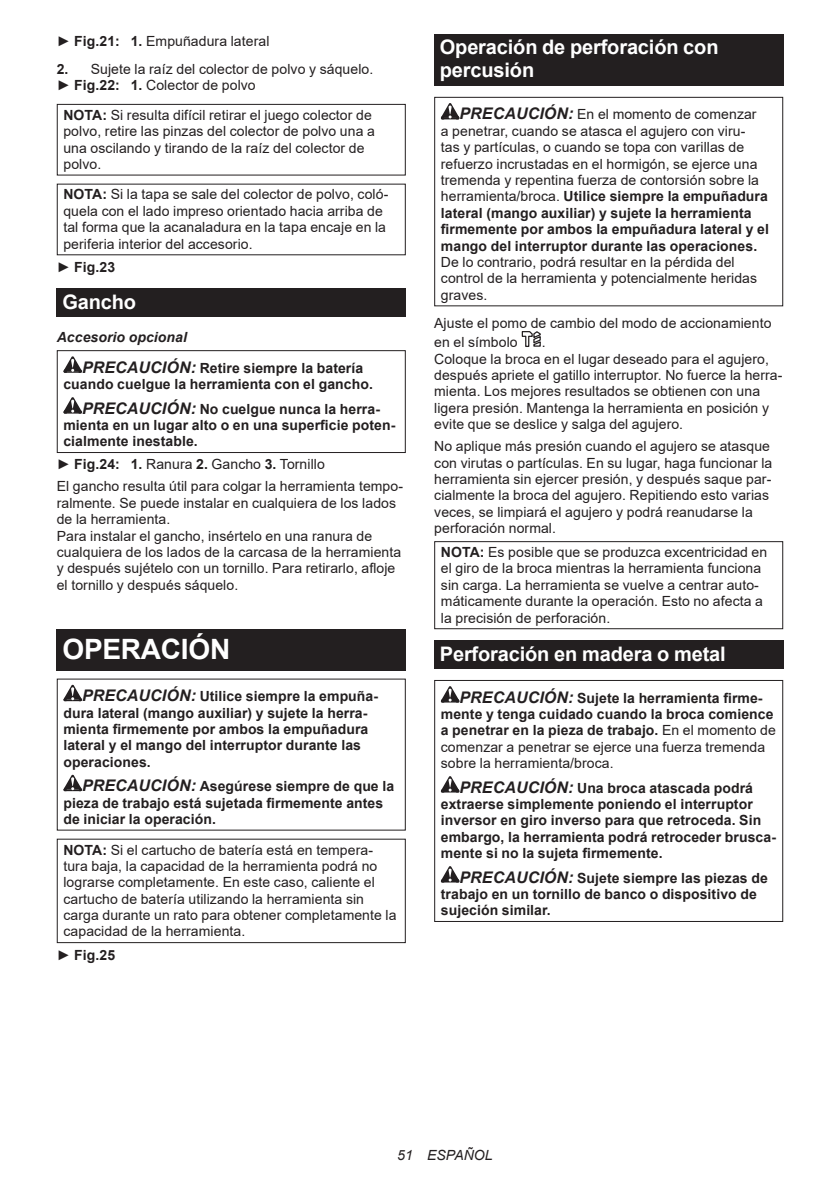
<style>
.page{position:relative;width:840px;height:1191px;background:#fff}
.page>*{position:absolute;margin:0;border:0;box-sizing:border-box;transform-origin:0 0}
.t1{font:700 28px "Arial";letter-spacing:-.01em;color:#fff}
.t2{font:700 20px/23.4px "Arial";letter-spacing:-.01em;color:#fff}
.t3{font:14px/16.4px "Arial";letter-spacing:.005em;color:#231f20}
.t4{font:700 14px/16.4px "Arial";letter-spacing:.005em;color:#231f20}
.t5{font:italic 14px "Arial";letter-spacing:.005em;color:#231f20}
.s1{font-weight:700}
.s2{font-weight:400}
.s3{font-style:italic}
.s4{font-style:italic;font-size:16px}
.s5{font-weight:700;font-style:italic;font-size:16px}
</style>
<div class="page">
<div style="left:57px;top:104px;width:348px;height:72px;border:1px solid #231f20"></div>
<div style="left:57px;top:289px;width:348px;height:28px;background:#231f20"></div>
<svg style="left:63px;top:356px;width:19px;height:17px"></svg>
<svg style="left:63px;top:397px;width:19px;height:16px"></svg>
<div style="left:57px;top:350px;width:348px;height:103px;border:1px solid #231f20"></div>
<div style="left:57px;top:629px;width:348px;height:41px;background:#231f20"></div>
<svg style="left:63px;top:685px;width:19px;height:16px"></svg>
<svg style="left:63px;top:775px;width:19px;height:16px"></svg>
<div style="left:57px;top:838px;width:348px;height:105px;border:1px solid #231f20"></div>
<div style="left:434px;top:34px;width:348px;height:52px;background:#231f20"></div>
<svg style="left:440px;top:103px;width:19px;height:16px"></svg>
<div style="left:434px;top:97px;width:348px;height:209px;border:1px solid #231f20"></div>
<svg style="left:521px;top:331px;width:20px;height:16px"></svg>
<div style="left:434px;top:541px;width:348px;height:88px;border:1px solid #231f20"></div>
<div style="left:434px;top:640px;width:348px;height:29px;background:#231f20"></div>
<svg style="left:440px;top:686px;width:19px;height:16px"></svg>
<svg style="left:440px;top:776px;width:19px;height:16px"></svg>
<svg style="left:440px;top:866px;width:19px;height:16px"></svg>
<div style="left:434px;top:680px;width:348px;height:242px;border:1px solid #231f20"></div>
<p class="t3" style="left:57px;top:33px;width:214px">► <span class="s1">Fig.21: 1.</span> Empuñadura lateral</p>
<p class="t3" style="left:57px;top:61px;width:318px"><span class="s1">2.</span> Sujete la raíz del colector de polvo y sáquelo. ► <span class="s1">Fig.22: 1.</span> Colector de polvo</p>
<p class="t3" style="left:63px;top:106px;width:313px"><span class="s1">NOTA:</span> Si resulta difícil retirar el juego colector de polvo, retire las pinzas del colector de polvo una a una oscilando y tirando de la raíz del colector de polvo.</p>
<p class="t3" style="left:63px;top:186px;width:326px"><span class="s1">NOTA:</span> Si la tapa se sale del colector de polvo, coló&shy;quela con el lado impreso orientado hacia arriba de tal forma que la acanaladura en la tapa encaje en la periferia interior del accesorio.</p>
<p class="t4" style="left:57px;top:259px;width:60px"><span class="s2">►</span> Fig.23</p>
<h2 class="t2" style="left:62px;top:290px;width:75px">Gancho</h2>
<p class="t4" style="left:82px;top:322px;width:282px;line-height:30.6px;text-indent:-25px"><span class="s3">Accesorio opcional<br></span><span class="s4">PRECAUCIÓN:</span> Retire siempre la batería</p>
<p class="t4" style="left:82px;top:372px;width:299px;line-height:24.4px;text-indent:-19px">cuando cuelgue la herramienta con el gancho.<br><span class="s4">PRECAUCIÓN:</span> No cuelgue nunca la herra-</p>
<p class="t4" style="left:63px;top:417px;width:333px">mienta en un lugar alto o en una superficie poten&shy;cialmente inestable.</p>
<p class="t3" style="left:57px;top:453px;width:347px;line-height:22px">► <span class="s1">Fig.24: 1.</span> Ranura <span class="s1">2.</span> Gancho <span class="s1">3.</span> Tornillo<br>El gancho resulta útil para colgar la herramienta tempo-</p>
<p class="t3" style="left:57px;top:494px;width:346px">ralmente. Se puede instalar en cualquiera de los lados de la herramienta.<br>Para instalar el gancho, insértelo en una ranura de cualquiera de los lados de la carcasa de la herramienta y después sujételo con un tornillo. Para retirarlo, afloje el tornillo y después sáquelo.</p>
<h1 class="t1" style="left:62px;top:629px;width:169px">OPERACIÓN</h1>
<p class="t4" style="left:63px;top:688px;width:316px;text-indent:19px"><span class="s4">PRECAUCIÓN:</span> Utilice siempre la empuña&shy;dura lateral (mango auxiliar) y sujete la herra&shy;mienta firmemente por ambos la empuñadura lateral y el mango del interruptor durante las operaciones.</p>
<p class="t4" style="left:63px;top:778px;width:332px;text-indent:19px"><span class="s4">PRECAUCIÓN:</span> Asegúrese siempre de que la pieza de trabajo está sujetada firmemente antes de iniciar la operación.</p>
<p class="t3" style="left:63px;top:841px;width:334px"><span class="s1">NOTA:</span> Si el cartucho de batería está en tempera&shy;tura baja, la capacidad de la herramienta podrá no lograrse completamente. En este caso, caliente el cartucho de batería utilizando la herramienta sin carga durante un rato para obtener completamente la capacidad de la herramienta.</p>
<p class="t4" style="left:57px;top:946px;width:60px"><span class="s2">►</span> Fig.25</p>
<h2 class="t2" style="left:439px;top:36px;width:280px">Operación de perforación con percusión</h2>
<p class="t3" style="left:440px;top:106px;width:329px;text-indent:19px"><span class="s5">PRECAUCIÓN:</span> En el momento de comenzar<br>a penetrar, cuando se atasca el agujero con viru-<br>tas y partículas, o cuando se topa con varillas de refuerzo incrustadas en el hormigón, se ejerce una tremenda y repentina fuerza de contorsión sobre la herramienta/broca. <span class="s1">Utilice siempre la empuñadura lateral (mango auxiliar) y sujete la herramienta firmemente por ambos la empuñadura lateral y el mango del interruptor durante las operaciones.</span></p>
<p class="t3" style="left:440px;top:254px;width:317px">De lo contrario, podrá resultar en la pérdida del control de la herramienta y potencialmente heridas graves.</p>
<p class="t3" style="left:434px;top:314px;width:338px;line-height:18.8px">Ajuste el pomo de cambio del modo de accionamiento en el símbolo</p>
<p class="t3" style="left:434px;top:334px;width:349px;text-indent:108px">.<br>Coloque la broca en el lugar deseado para el agujero, después apriete el gatillo interruptor. No fuerce la herra&shy;mienta. Los mejores resultados se obtienen con una ligera presión. Mantenga la herramienta en posición y evite que se deslice y salga del agujero.</p>
<p class="t3" style="left:434px;top:438px;width:339px">No aplique más presión cuando el agujero se atasque con virutas o partículas. En su lugar, haga funcionar la herramienta sin ejercer presión, y después saque par&shy;cialmente la broca del agujero. Repitiendo esto varias veces, se limpiará el agujero y podrá reanudarse la perforación normal.</p>
<p class="t3" style="left:440px;top:544px;width:328px"><span class="s1">NOTA:</span> Es posible que se produzca excentricidad en el giro de la broca mientras la herramienta funciona sin carga. La herramienta se vuelve a centrar auto&shy;máticamente durante la operación. Esto no afecta a la precisión de perforación.</p>
<h2 class="t2" style="left:439px;top:642px;width:287px">Perforación en madera o metal</h2>
<p class="t4" style="left:440px;top:689px;width:336px;text-indent:19px"><span class="s4">PRECAUCIÓN:</span> Sujete la herramienta firme&shy;mente y tenga cuidado cuando la broca comience a penetrar en la pieza de trabajo. <span class="s2">En el momento de comenzar a penetrar se ejerce una fuerza tremenda sobre la herramienta/broca.</span></p>
<p class="t4" style="left:440px;top:779px;width:336px;text-indent:19px"><span class="s4">PRECAUCIÓN:</span> Una broca atascada podrá extraerse simplemente poniendo el interruptor inversor en giro inverso para que retroceda. Sin embargo, la herramienta podrá retroceder brusca&shy;mente si no la sujeta firmemente.</p>
<p class="t4" style="left:440px;top:869px;width:328px;text-indent:19px"><span class="s4">PRECAUCIÓN:</span> Sujete siempre las piezas de trabajo en un tornillo de banco o dispositivo de sujeción similar.</p>
<p class="t5" style="left:397px;top:1146px;width:97px">51 ESPAÑOL</p>
</div>
